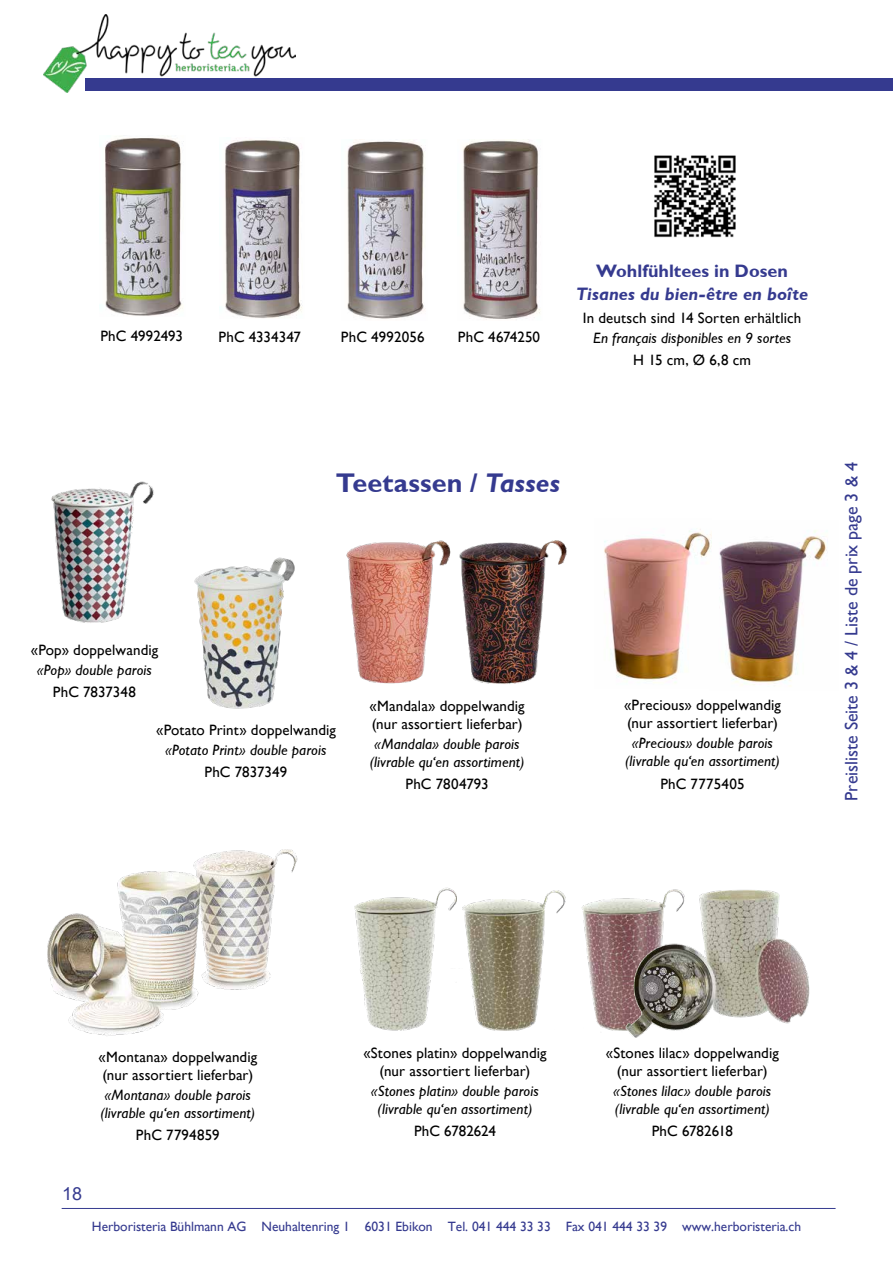
<style>
.page{position:relative;width:893px;height:1263px;background:#fff}
.page>*{position:absolute;margin:0;border:0;box-sizing:border-box;transform-origin:0 0}
.t1{font:700 27px "Gill Sans";letter-spacing:.005em;color:#353a8f}
.t2{font:18px "Gill Sans";color:#353a8f}
.t3{font:italic 700 18px "Gill Sans";letter-spacing:.005em;color:#353a8f}
.t4{font:700 18px "Gill Sans";letter-spacing:.005em;color:#353a8f}
.t5{font:18px "Arial";color:#353a8f}
.t6{font:15px/18px "Gill Sans";letter-spacing:.01em;color:#000}
.t7{font:italic 15px/18px "Gill Sans";letter-spacing:.01em;color:#000;text-align:center}
.t8{font:13.5px "Gill Sans";color:#353a8f}
.s1{font-style:italic}
</style>
<div class="page">
<div style="left:85px;top:78px;width:808px;height:13px;background:#353a8f"></div>
<hr style="left:62px;top:1208px;width:774px;height:1px;background:#353a8f">
<img style="left:44px;top:14px;width:251px;height:78px">
<img style="left:99px;top:136px;width:85px;height:180px">
<img style="left:219px;top:140px;width:83px;height:178px">
<img style="left:347px;top:141px;width:79px;height:178px">
<img style="left:463px;top:140px;width:77px;height:180px">
<img style="left:654px;top:155px;width:82px;height:83px">
<img style="left:354px;top:887px;width:103px;height:144px">
<img style="left:462px;top:890px;width:104px;height:141px">
<img style="left:581px;top:899px;width:32px;height:132px">
<img style="left:613px;top:889px;width:197px;height:149px">
<img style="left:459px;top:540px;width:108px;height:144px">
<img style="left:346px;top:540px;width:105px;height:144px">
<img style="left:47px;top:849px;width:251px;height:187px">
<img style="left:711px;top:530px;width:116px;height:157px">
<img style="left:604px;top:529px;width:107px;height:154px">
<img style="left:194px;top:557px;width:101px;height:152px">
<img style="left:51px;top:481px;width:103px;height:142px">
<p class="t6" style="left:100px;top:327px;width:84px">PhC 4992493</p>
<p class="t6" style="left:219px;top:327px;width:84px">PhC 4334347</p>
<p class="t6" style="left:341px;top:327px;width:85px">PhC 4992056</p>
<p class="t6" style="left:458px;top:327px;width:84px">PhC 4674250</p>
<p class="t4" style="left:596px;top:260px;width:193px">Wohlfühltees in Dosen</p>
<p class="t3" style="left:576px;top:284px;width:234px">Tisanes du bien-être en boîte</p>
<p class="t6" style="left:583px;top:309px;width:220px">In deutsch sind 14 Sorten erhältlich</p>
<p class="t7" style="left:593px;top:329px;width:199px">En français disponibles en 9 sortes</p>
<p class="t6" style="left:633px;top:351px;width:119px">H 15 cm, Ø 6,8 cm</p>
<p class="t6" style="left:31px;top:641px;width:129px">«Pop» doppelwandig</p>
<p class="t7" style="left:37px;top:661px;width:116px">«Pop» double parois</p>
<p class="t6" style="left:53px;top:683px;width:85px">PhC 7837348</p>
<h1 class="t1" style="left:336px;top:467px;width:225px">Teetassen / <span class="s1">Tasses</span></h1>
<p class="t6" style="left:156px;top:720px;width:181px">«Potato Print» doppelwandig</p>
<p class="t7" style="left:165px;top:740px;width:163px">«Potato Print» double parois</p>
<p class="t6" style="left:205px;top:763px;width:84px">PhC 7837349</p>
<p class="t6" style="left:370px;top:697px;width:157px">«Mandala» doppelwandig (nur assortiert lieferbar)</p>
<p class="t7" style="left:370px;top:735px;width:156px">«Mandala» double parois (livrable qu‘en assortiment)</p>
<p class="t6" style="left:406px;top:775px;width:85px">PhC 7804793</p>
<p class="t6" style="left:624px;top:696px;width:159px">«Precious» doppelwandig (nur assortiert lieferbar)</p>
<p class="t7" style="left:625px;top:734px;width:156px">«Precious» double parois (livrable qu‘en assortiment)</p>
<p class="t6" style="left:660px;top:774px;width:86px">PhC 7775405</p>
<p class="t2" style="left:841px;top:801px;width:340px;rotate:-90deg">Preisliste Seite 3 &amp; 4 / Liste de prix page 3 &amp; 4</p>
<p class="t6" style="left:99px;top:1048px;width:160px">«Montana» doppelwandig (nur assortiert lieferbar)</p>
<p class="t7" style="left:100px;top:1086px;width:156px;text-align:left">«Montana» double parois (livrable qu‘en assortiment)</p>
<p class="t6" style="left:136px;top:1126px;width:85px">PhC 7794859</p>
<p class="t6" style="left:363px;top:1044px;width:185px;text-align:center">«Stones platin» doppelwandig (nur assortiert lieferbar)</p>
<p class="t7" style="left:371px;top:1082px;width:169px">«Stones platin» double parois (livrable qu‘en assortiment)</p>
<p class="t6" style="left:414px;top:1122px;width:83px">PhC 6782624</p>
<p class="t6" style="left:606px;top:1044px;width:174px;text-align:center">«Stones lilac» doppelwandig (nur assortiert lieferbar)</p>
<p class="t7" style="left:613px;top:1082px;width:159px;text-align:left">«Stones lilac» double parois (livrable qu‘en assortiment)</p>
<p class="t6" style="left:652px;top:1122px;width:83px">PhC 6782618</p>
<p class="t5" style="left:62px;top:1181px;width:22px">18</p>
<p class="t8" style="left:92px;top:1218px;width:711px">Herboristeria Bühlmann AG Neuhaltenring 1 6031 Ebikon Tel. 041 444 33 33 Fax 041 444 33 39 www.herboristeria.ch</p>
</div>
